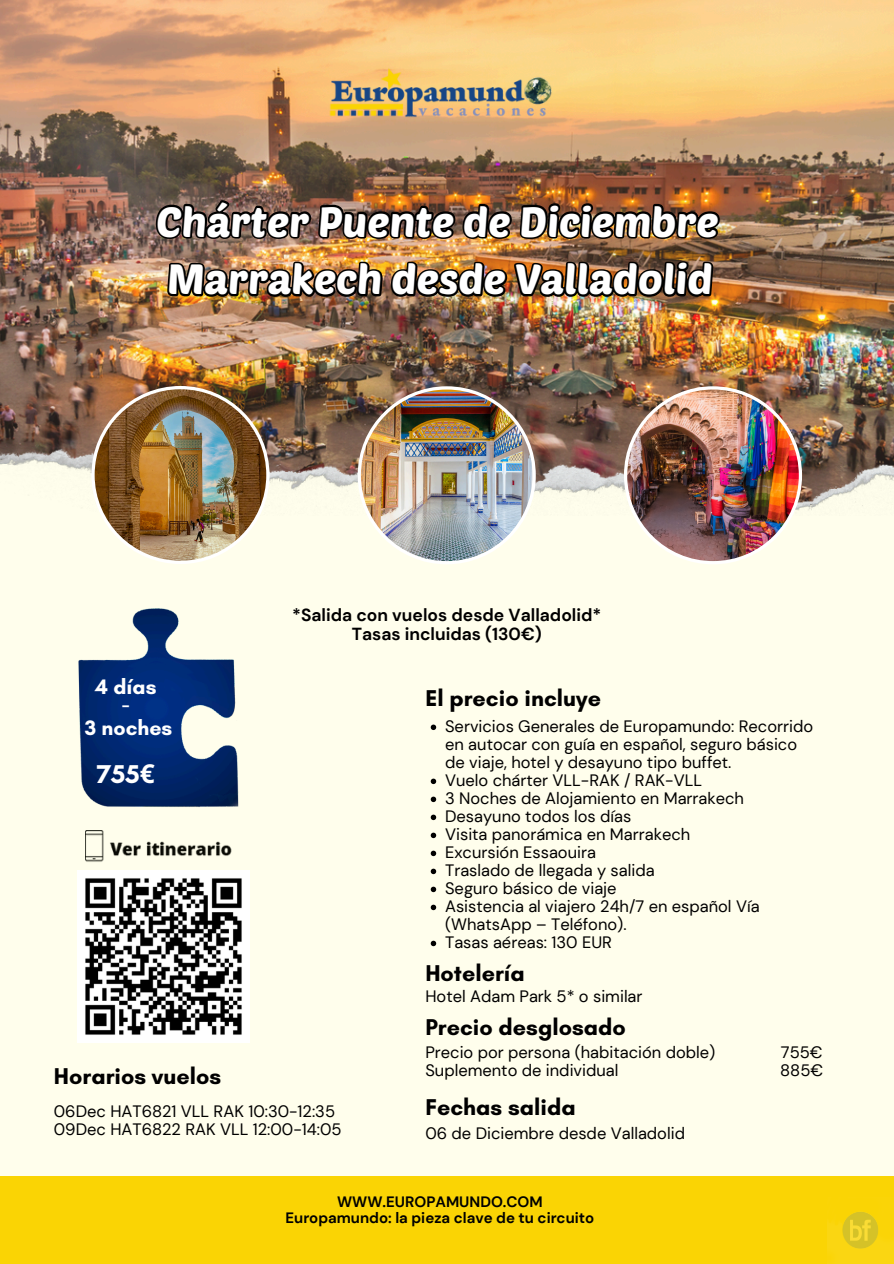
<style>
.page{position:relative;width:894px;height:1264px;background:#fff}
.page>*{position:absolute;margin:0;border:0;box-sizing:border-box;transform-origin:0 0}
.t1{font:41.55px/57.9px "Poetsen One";color:#fff}
.t2{font:700 26.25px "Glacial Indifference";color:#fff}
.t3{font:700 23.25px "Glacial Indifference";color:#000}
.t4{font:700 21.3px/17px "Glacial Indifference";color:#fff;text-align:center}
.t5{font:700 17.4px/19px "DM Sans";color:#000;text-align:center}
.t6{font:16.5px/18px "DM Sans";color:#000}
.t7{font:700 15px "DM Sans";color:#000}
.s1{font-family:"Noto Sans"}
</style>
<div class="page">
<div style="left:0;top:0;width:893px;height:1263px;background:#fffeec"></div>
<img style="left:0;top:0;width:893px;height:443px">
<img style="left:0;top:443px;width:893px;height:68px">
<img style="left:328px;top:67px;width:224px;height:51px">
<img style="left:91px;top:386px;width:178px;height:178px">
<img style="left:357px;top:386px;width:178px;height:178px">
<img style="left:623px;top:386px;width:178px;height:178px">
<div style="left:0;top:1176px;width:893px;height:87px;background:#fad404"></div>
<img style="left:78px;top:608px;width:161px;height:199px">
<img style="left:78px;top:870px;width:172px;height:172px">
<img style="left:153px;top:145px;width:569px;height:213px">
<img style="left:164px;top:241px;width:552px;height:65px">
<svg style="left:430px;top:724px;width:6px;height:6px"></svg>
<svg style="left:430px;top:778px;width:6px;height:6px"></svg>
<svg style="left:430px;top:796px;width:6px;height:6px"></svg>
<svg style="left:430px;top:814px;width:6px;height:6px"></svg>
<svg style="left:430px;top:832px;width:6px;height:6px"></svg>
<svg style="left:430px;top:850px;width:6px;height:6px"></svg>
<svg style="left:430px;top:868px;width:6px;height:6px"></svg>
<svg style="left:430px;top:886px;width:6px;height:6px"></svg>
<svg style="left:430px;top:904px;width:6px;height:6px"></svg>
<svg style="left:430px;top:940px;width:6px;height:6px"></svg>
<img style="left:86px;top:830px;width:146px;height:32px">
<img style="left:827px;top:1211px;width:66px;height:52px">
<p class="t1" style="left:156px;top:191px;width:563px">Chárter Puente de Diciembre<br>Marrakech desde Valladolid</p>
<h5 class="t4" style="left:95px;top:678px;width:63px">4 días -</h5>
<h5 class="t4" style="left:85px;top:719px;width:89px">3 noches</h5>
<p class="t2" style="left:97px;top:757px;width:59px">755<span class="s1">€</span></p>
<p class="t5" style="left:292px;top:606px;width:310px">*Salida con vuelos desde Valladolid*<br>Tasas incluidas (130€)</p>
<h3 class="t3" style="left:425px;top:684px;width:177px">El precio incluye</h3>
<h2 class="t6" style="left:445px;top:717px;width:369px">Servicios Generales de Europamundo: Recorrido en autocar con guía en español, seguro básico de viaje, hotel y desayuno tipo buffet.</h2>
<h4 class="t6" style="left:445px;top:771px;width:258px">Vuelo chárter VLL-RAK / RAK-VLL</h4>
<h3 class="t6" style="left:445px;top:789px;width:300px">3 Noches de Alojamiento en Marrakech</h3>
<p class="t6" style="left:445px;top:807px;width:188px">Desayuno todos los días</p>
<p class="t6" style="left:445px;top:825px;width:246px">Visita panorámica en Marrakech</p>
<p class="t6" style="left:445px;top:843px;width:152px">Excursión Essaouira</p>
<p class="t6" style="left:445px;top:861px;width:211px">Traslado de llegada y salida</p>
<p class="t6" style="left:445px;top:879px;width:173px">Seguro básico de viaje</p>
<p class="t6" style="left:445px;top:897px;width:316px">Asistencia al viajero 24h/7 en español Vía (WhatsApp – Teléfono).</p>
<p class="t6" style="left:445px;top:933px;width:168px">Tasas aéreas: 130 EUR</p>
<h5 class="t3" style="left:54px;top:1061px;width:169px">Horarios vuelos</h5>
<p class="t6" style="left:54px;top:1102px;width:282px">06Dec HAT6821 VLL RAK 10:30-12:35</p>
<h3 class="t6" style="left:54px;top:1120px;width:289px">09Dec HAT6822 RAK VLL 12:00-14:05</h3>
<p class="t3" style="left:425px;top:958px;width:101px">Hotelería</p>
<p class="t6" style="left:425px;top:986px;width:219px">Hotel Adam Park 5* o similar</p>
<p class="t3" style="left:425px;top:1013px;width:202px">Precio desglosado</p>
<h3 class="t6" style="left:425px;top:1043px;width:291px">Precio por persona (habitación doble)</h3>
<h3 class="t6" style="left:780px;top:1043px;width:43px">755€</h3>
<p class="t6" style="left:425px;top:1061px;width:194px">Suplemento de individual</p>
<p class="t6" style="left:780px;top:1061px;width:44px">885€</p>
<h3 class="t3" style="left:425px;top:1093px;width:152px">Fechas salida</h3>
<h3 class="t6" style="left:425px;top:1124px;width:261px">06 de Diciembre desde Valladolid</h3>
<p class="t7" style="left:337px;top:1192px;width:207px">WWW.EUROPAMUNDO.COM</p>
<p class="t7" style="left:285px;top:1208px;width:310px">Europamundo: la pieza clave de tu circuito</p>
</div>
